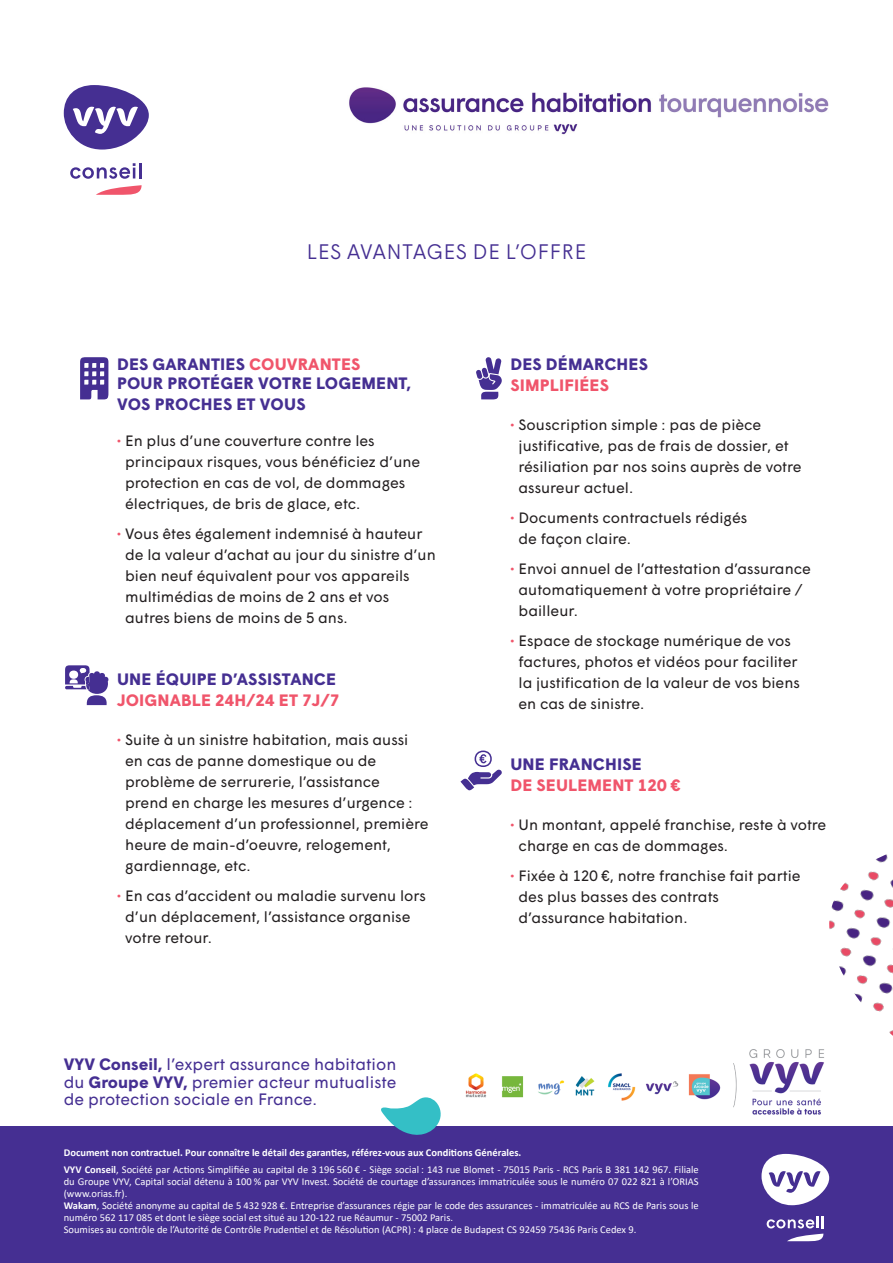
<style>
.page{position:relative;width:893px;height:1263px;background:#fff}
.page>*{position:absolute;margin:0;border:0;box-sizing:border-box;transform-origin:0 0}
.t1{font:300 21px "Wigrum";letter-spacing:.01em;color:#452f92}
.t2{font:700 16.5px/21px "Wigrum";letter-spacing:.01em;color:#452f92}
.t3{font:16.5px/17.5px "Wigrum";color:#452f92;text-align:justify}
.t4{font:700 16.5px "Wigrum";letter-spacing:.01em;color:#f0556b}
.t5{font:15px/21px "Wigrum";color:#231f20}
.t6{font:10.5px/12px "Calibri";color:#fff;text-align:justify}
.t7{font:700 10.5px "Calibri";color:#fff}
.s1{color:#f0556b}
.s2{font-weight:700}
</style>
<div class="page">
<img style="left:829px;top:854px;width:64px;height:182px">
<img style="left:349px;top:87px;width:480px;height:48px">
<svg style="left:96px;top:185px;width:46px;height:10px"></svg>
<svg style="left:70px;top:163px;width:66px;height:16px"></svg>
<hr style="left:139px;top:163px;width:3px;height:15px;background:#452f92">
<svg style="left:64px;top:85px;width:85px;height:65px"></svg>
<img style="left:465px;top:1049px;width:359px;height:66px">
<div style="left:0;top:1127px;width:893px;height:136px;background:#452f92"></div>
<svg style="left:767px;top:1216px;width:56px;height:25px"></svg>
<svg style="left:761px;top:1154px;width:68px;height:51px"></svg>
<svg style="left:380px;top:1097px;width:62px;height:38px"></svg>
<svg style="left:80px;top:357px;width:28px;height:42px"></svg>
<svg style="left:65px;top:665px;width:43px;height:40px"></svg>
<svg style="left:476px;top:357px;width:26px;height:42px"></svg>
<svg style="left:460px;top:750px;width:42px;height:40px"></svg>
<p class="t1" style="left:306px;top:236px;width:282px">LES AVANTAGES DE L’OFFRE</p>
<p class="t2" style="left:117px;top:352px;width:245px">DES GARANTIES <span class="s1">COUVRANTES</span></p>
<p class="t2" style="left:117px;top:372px;width:296px">POUR PROTÉGER VOTRE LOGEMENT,<br>VOS PROCHES ET VOUS</p>
<p class="t5" style="left:125px;top:429px;width:297px;text-indent:-8px"><span class="s1">•</span> En plus d’une couverture contre les principaux risques, vous bénéficiez d’une protection en cas de vol, de dommages électriques, de bris de glace, etc.</p>
<p class="t5" style="left:125px;top:522px;width:312px;text-indent:-8px"><span class="s1">•</span> Vous êtes également indemnisé à hauteur de la valeur d’achat au jour du sinistre d’un bien neuf équivalent pour vos appareils multimédias de moins de 2 ans et vos autres biens de moins de 5 ans.</p>
<p class="t2" style="left:117px;top:668px;width:224px">UNE ÉQUIPE D’ASSISTANCE<br><span class="s1">JOIGNABLE 24H/24 ET 7J/7</span></p>
<p class="t5" style="left:125px;top:728px;width:305px;text-indent:-8px"><span class="s1">•</span> Suite à un sinistre habitation, mais aussi en cas de panne domestique ou de problème de serrurerie, l’assistance<br>prend en charge les mesures d’urgence : déplacement d’un professionnel, première heure de main-d’oeuvre, relogement, gardiennage, etc.</p>
<p class="t5" style="left:125px;top:884px;width:302px;text-indent:-8px"><span class="s1">•</span> En cas d’accident ou maladie survenu lors d’un déplacement, l’assistance organise votre retour.</p>
<p class="t3" style="left:64px;top:1054px;width:334px"><span class="s2">VYV Conseil,</span> l’expert assurance habitation du <span class="s2">Groupe VYV,</span> premier acteur mutualiste de protection sociale en France.</p>
<p class="t2" style="left:510px;top:352px;width:139px">DES DÉMARCHES</p>
<p class="t4" style="left:510px;top:372px;width:100px">SIMPLIFIÉES</p>
<p class="t5" style="left:519px;top:413px;width:284px;text-indent:-8px"><span class="s1">•</span> Souscription simple : pas de pièce justificative, pas de frais de dossier, et résiliation par nos soins auprès de votre assureur actuel.</p>
<p class="t5" style="left:519px;top:506px;width:230px;text-indent:-8px"><span class="s1">•</span> Documents contractuels rédigés de façon claire.</p>
<p class="t5" style="left:519px;top:557px;width:294px;text-indent:-8px"><span class="s1">•</span> Envoi annuel de l’attestation d’assurance automatiquement à votre propriétaire / bailleur.</p>
<p class="t5" style="left:519px;top:629px;width:283px;text-indent:-8px"><span class="s1">•</span> Espace de stockage numérique de vos factures, photos et vidéos pour faciliter la justification de la valeur de vos biens en cas de sinistre.</p>
<p class="t2" style="left:510px;top:753px;width:133px">UNE FRANCHISE</p>
<p class="t4" style="left:510px;top:773px;width:171px">DE SEULEMENT 120 €</p>
<p class="t5" style="left:519px;top:813px;width:309px;text-indent:-8px"><span class="s1">•</span> Un montant, appelé franchise, reste à votre charge en cas de dommages.</p>
<p class="t5" style="left:519px;top:864px;width:284px;text-indent:-8px"><span class="s1">•</span> Fixée à 120 €, notre franchise fait partie des plus basses des contrats d’assurance habitation.</p>
<p class="t7" style="left:64px;top:1145px;width:459px">Document non contractuel. Pour connaître le détail des garanties, référez-vous aux Conditions Générales.</p>
<p class="t6" style="left:64px;top:1163px;width:636px"><span class="s2">VYV Conseil</span>, Société par Actions Simplifiée au capital de 3 196 560 € - Siège social : 143 rue Blomet - 75015 Paris - RCS Paris B 381 142 967. Filiale du Groupe VYV, Capital social détenu à 100 % par VYV Invest. Société de courtage d’assurances immatriculée sous le numéro 07 022 821 à l’ORIAS (www.orias.fr).</p>
<p class="t6" style="left:64px;top:1199px;width:636px"><span class="s2">Wakam</span>, Société anonyme au capital de 5 432 928 €. Entreprise d’assurances régie par le code des assurances - immatriculée au RCS de Paris sous le numéro 562 117 085 et dont le siège social est situé au 120-122 rue Réaumur - 75002 Paris.</p>
<p class="t6" style="left:64px;top:1223px;width:574px">Soumises au contrôle de l’Autorité de Contrôle Prudentiel et de Résolution (ACPR) : 4 place de Budapest CS 92459 75436 Paris Cedex 9.</p>
</div>
